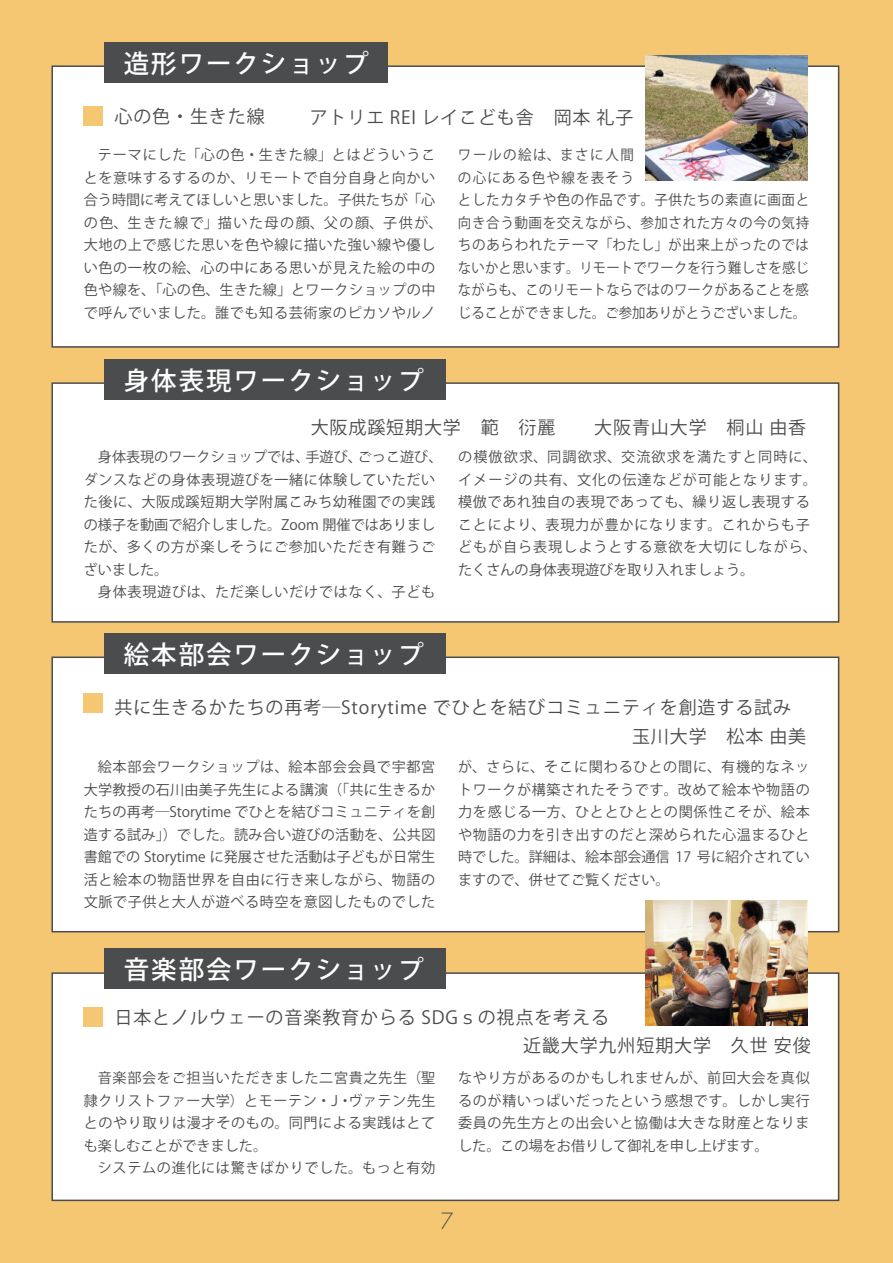
<style>
.page{position:relative;width:893px;height:1263px;background:#f6c773}
.page>*{position:absolute;margin:0;border:0;box-sizing:border-box;transform-origin:0 0}
.t1{font:500 25.5px "Koz Go Pr 6 N";letter-spacing:.075em;color:#fff}
.t2{font:300 22.95px "Geosans";color:#4b4c4d}
.t3{font:18px/28.3px "Koz Go Pro";letter-spacing:.05em;color:#4b4c4d}
.t4{font:14.25px/22.5px "Koz Go Pr 6 N";letter-spacing:.045em;color:#4b4c4d}
.t5{font:14.25px/22.5px "Koz Go Pr 6 N";letter-spacing:.045em;color:#4b4c4d;scale:.95 1}
.t6{font:14.25px/22.5px "Koz Go Pr 6 N";letter-spacing:.065em;color:#4b4c4d}
</style>
<div class="page">
<div style="left:51px;top:65px;width:788px;height:283px;background:#fff;border:2px solid #4b4c4d"></div>
<div style="left:84px;top:106px;width:19px;height:20px;background:#f6c773"></div>
<div style="left:104px;top:42px;width:284px;height:41px;background:#4b4c4d"></div>
<div style="left:51px;top:656px;width:788px;height:276px;background:#fff;border:2px solid #4b4c4d"></div>
<div style="left:84px;top:693px;width:19px;height:19px;background:#f6c773"></div>
<div style="left:104px;top:633px;width:342px;height:41px;background:#4b4c4d"></div>
<div style="left:51px;top:972px;width:788px;height:229px;background:#fff;border:2px solid #4b4c4d"></div>
<div style="left:84px;top:1007px;width:19px;height:20px;background:#f6c773"></div>
<div style="left:104px;top:948px;width:342px;height:41px;background:#4b4c4d"></div>
<div style="left:51px;top:382px;width:788px;height:241px;background:#fff;border:2px solid #4b4c4d"></div>
<div style="left:104px;top:359px;width:342px;height:41px;background:#4b4c4d"></div>
<img style="left:646px;top:55px;width:161px;height:125px">
<img style="left:646px;top:900px;width:161px;height:125px">
<h1 class="t1" style="left:124px;top:49px;width:246px">造形ワークショップ</h1>
<p class="t3" style="left:114px;top:102px;width:152px">心の色・生きた線</p>
<p class="t3" style="left:310px;top:104px;width:325px">アトリエ REI レイこども舎　岡本 礼子</p>
<p class="t5" style="left:458px;top:144px;width:371px">ワールの絵は、まさに人間<br>の心にある色や線を表そう<br>としたカタチや色の作品です。子供たちの素直に画面と向き合う動画を交えながら、参加された方々の今の気持ちのあらわれたテーマ「わたし」が出来上がったのではないかと思います。リモートでワークを行う難しさを感じながらも、このリモートならではのワークがあることを感じることができました。ご参加ありがとうございました。</p>
<p class="t4" style="left:84px;top:144px;width:360px">　テーマにした「心の色・生きた線」とはどういうことを意味するするのか、リモートで自分自身と向かい合う時間に考えてほしいと思いました。子供たちが「心の色、生きた線で」描いた母の顔、父の顔、子供が、大地の上で感じた思いを色や線に描いた強い線や優しい色の一枚の絵、心の中にある思いが見えた絵の中の色や線を、「心の色、生きた線」とワークショップの中で呼んでいました。誰でも知る芸術家のピカソやルノ</p>
<h1 class="t1" style="left:124px;top:366px;width:301px">身体表現ワークショップ</h1>
<p class="t3" style="left:311px;top:413px;width:497px">大阪成蹊短期大学　範　衍麗　　大阪青山大学　桐山 由香</p>
<p class="t6" style="left:458px;top:446px;width:360px">の模倣欲求、同調欲求、交流欲求を満たすと同時に、イメージの共有、文化の伝達などが可能となります。模倣であれ独自の表現であっても、繰り返し表現することにより、表現力が豊かになります。これからも子どもが自ら表現しようとする意欲を大切にしながら、たくさんの身体表現遊びを取り入れましょう。</p>
<p class="t4" style="left:84px;top:446px;width:360px">　身体表現のワークショップでは、手遊び、ごっこ遊び、ダンスなどの身体表現遊びを一緒に体験していただいた後に、大阪成蹊短期大学附属こみち幼稚園での実践の様子を動画で紹介しました。Zoom 開催ではありましたが、多くの方が楽しそうにご参加いただき有難うございました。<br>　身体表現遊びは、ただ楽しいだけではなく、子ども</p>
<h1 class="t1" style="left:124px;top:640px;width:301px">絵本部会ワークショップ</h1>
<p class="t3" style="left:114px;top:693px;width:678px">共に生きるかたちの再考─Storytime でひとを結びコミュニティを創造する試み</p>
<p class="t4" style="left:84px;top:756px;width:353px;text-align:justify">　絵本部会ワークショップは、絵本部会会員で宇都宮大学教授の石川由美子先生による講演（「共に生きるかたちの再考─Storytime でひとを結びコミュニティを創造する試み」）でした。読み合い遊びの活動を、公共図書館での Storytime に発展させた活動は子どもが日常生活と絵本の物語世界を自由に行き来しながら、物語の文脈で子供と大人が遊べる時空を意図したものでした</p>
<h1 class="t1" style="left:124px;top:955px;width:301px">音楽部会ワークショップ</h1>
<p class="t3" style="left:632px;top:723px;width:176px">玉川大学　松本 由美</p>
<p class="t4" style="left:458px;top:756px;width:353px;text-align:justify">が、さらに、そこに関わるひとの間に、有機的なネットワークが構築されたそうです。改めて絵本や物語の力を感じる一方、ひととひととの関係性こそが、絵本や物語の力を引き出すのだと深められた心温まるひと時でした。詳細は、絵本部会通信 17 号に紹介されていますので、併せてご覧ください。</p>
<p class="t3" style="left:523px;top:1003px;width:289px;text-indent:-409px">日本とノルウェーの音楽教育からる SDGｓの視点を考える<br>近畿大学九州短期大学　久世 安俊</p>
<p class="t4" style="left:84px;top:1067px;width:353px">　音楽部会をご担当いただきました二宮貴之先生（聖隷クリストファー大学）とモーテン・Ｊ・ヴァテン先生とのやり取りは漫才そのもの。同門による実践はとても楽しむことができました。<br>　システムの進化には驚きばかりでした。もっと有効</p>
<p class="t4" style="left:458px;top:1067px;width:353px;text-align:justify">なやり方があるのかもしれませんが、前回大会を真似るのが精いっぱいだったという感想です。しかし実行委員の先生方との出会いと協働は大きな財産となりました。この場をお借りして御礼を申し上げます。</p>
<h2 class="t2" style="left:441px;top:1207px;width:14px">7</h2>
</div>
